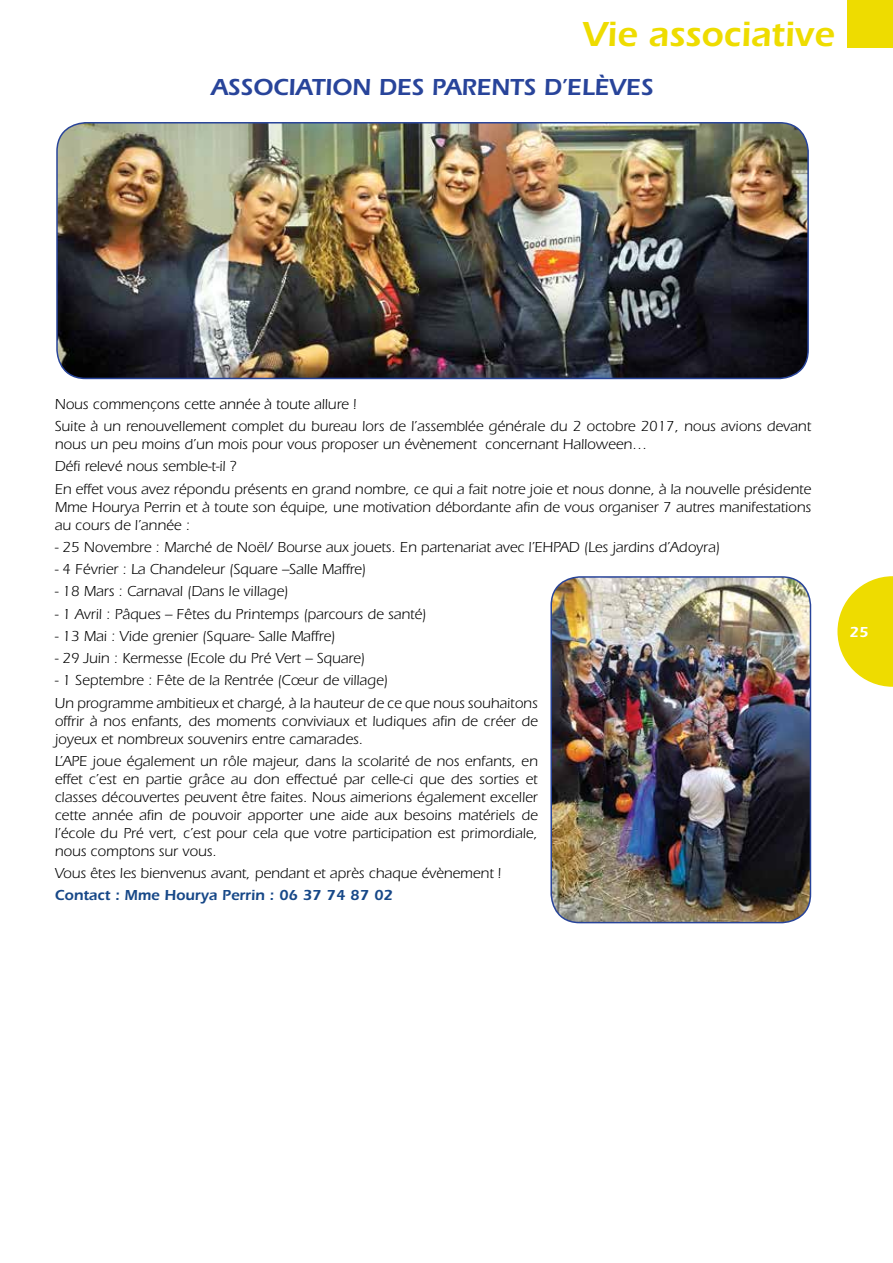
<style>
.page{position:relative;width:893px;height:1263px;background:#fff}
.page>*{position:absolute;margin:0;border:0;box-sizing:border-box;transform-origin:0 0}
.t1{font:600 36px "Itc Eras";color:#eedc00}
.t2{font:600 24px "Itc Eras";color:#28449a}
.t3{font:15px/18px "Itc Eras";color:#000}
.t4{font:600 15px "Itc Eras";color:#174888}
.t5{font:600 15px "Itc Eras";color:#fff}
</style>
<div class="page">
<div style="left:847px;top:0;width:46px;height:48px;background:#eedc00"></div>
<svg style="left:837px;top:576px;width:56px;height:111px"></svg>
<img style="left:57px;top:123px;width:751px;height:255px">
<div style="left:56px;top:122px;width:753px;height:257px;border:2px solid #28449a;border-radius:29px"></div>
<img style="left:552px;top:577px;width:258px;height:345px">
<div style="left:550px;top:576px;width:261px;height:347px;border:2px solid #28449a;border-radius:29px"></div>
<h1 class="t1" style="left:583px;top:14px;width:253px">Vie associative</h1>
<h2 class="t2" style="left:211px;top:73px;width:32px">Association</h2>
<h2 class="t2" style="left:379px;top:73px;width:113px">des Parents</h2>
<h2 class="t2" style="left:544px;top:73px;width:96px">d’Elèves</h2>
<p class="t3" style="left:55px;top:393px;width:758px;line-height:22.2px">Nous commençons cette année à toute allure !<br>Suite à un renouvellement complet du bureau lors de l’assemblée générale du 2 octobre 2017, nous avions devant</p>
<p class="t3" style="left:55px;top:433px;width:758px;line-height:22.2px">nous un peu moins d’un mois pour vous proposer un évènement concernant Halloween…<br>Défi relevé nous semble-t-il ?<br>En effet vous avez répondu présents en grand nombre, ce qui a fait notre joie et nous donne, à la nouvelle présidente</p>
<p class="t3" style="left:55px;top:498px;width:758px">Mme Hourya Perrin et à toute son équipe, une motivation débordante afin de vous organiser 7 autres manifestations au cours de l’année :</p>
<p class="t3" style="left:55px;top:538px;width:667px">- 25 Novembre : Marché de Noël/ Bourse aux jouets. En partenariat avec l’EHPAD (Les jardins d’Adoyra)</p>
<p class="t3" style="left:55px;top:560px;width:313px">- 4 Février : La Chandeleur (Square –Salle Maffre)</p>
<p class="t3" style="left:55px;top:583px;width:235px">- 18 Mars : Carnaval (Dans le village)</p>
<p class="t3" style="left:55px;top:605px;width:373px">- 1 Avril : Pâques – Fêtes du Printemps (parcours de santé)</p>
<p class="t3" style="left:55px;top:627px;width:282px">- 13 Mai : Vide grenier (Square- Salle Maffre)</p>
<p class="t3" style="left:55px;top:649px;width:312px">- 29 Juin : Kermesse (Ecole du Pré Vert – Square)</p>
<p class="t3" style="left:55px;top:669px;width:484px;line-height:22.2px">- 1 Septembre : Fête de la Rentrée (Cœur de village)<br>Un programme ambitieux et chargé, à la hauteur de ce que nous souhaitons</p>
<p class="t3" style="left:55px;top:712px;width:485px">offrir à nos enfants, des moments conviviaux et ludiques afin de créer de joyeux et nombreux souvenirs entre camarades.</p>
<p class="t3" style="left:55px;top:752px;width:485px;text-align:justify">L’APE joue également un rôle majeur, dans la scolarité de nos enfants, en effet c’est en partie grâce au don effectué par celle-ci que des sorties et classes découvertes peuvent être faites. Nous aimerions également exceller cette année afin de pouvoir apporter une aide aux besoins matériels de l’école du Pré vert, c’est pour cela que votre participation est primordiale, nous comptons sur vous.</p>
<p class="t3" style="left:55px;top:864px;width:448px">Vous êtes les bienvenus avant, pendant et après chaque évènement !</p>
<p class="t4" style="left:55px;top:887px;width:340px">Contact : Mme Hourya Perrin : 06 37 74 87 02</p>
<p class="t5" style="left:850px;top:623px;width:20px">25</p>
</div>
